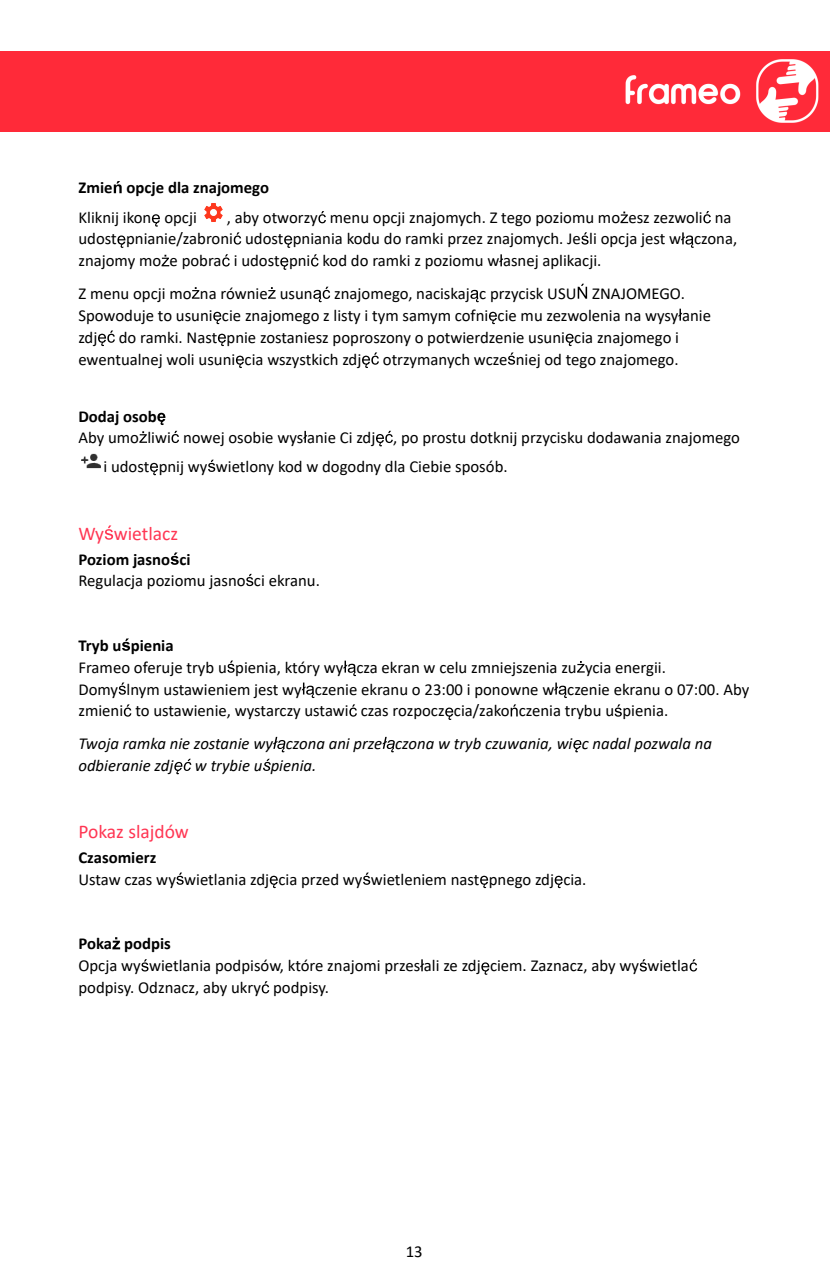
<style>
.page{position:relative;width:830px;height:1276px;background:#fff}
.page>*{position:absolute;margin:0;border:0;box-sizing:border-box;transform-origin:0 0}
.t1{font:19.57px "Calibri";color:#ff3653}
.t2{font:16.65px/21.8px "Calibri";color:#000}
.t3{font:italic 16.65px/21.8px "Calibri";color:#000}
.t4{font:700 16.65px "Calibri";color:#000}
</style>
<div class="page">
<svg style="left:114px;top:181px;width:8px;height:12px"></svg>
<svg style="left:152px;top:214px;width:8px;height:13px"></svg>
<svg style="left:318px;top:211px;width:8px;height:12px"></svg>
<svg style="left:620px;top:211px;width:7px;height:12px"></svg>
<svg style="left:703px;top:211px;width:7px;height:12px"></svg>
<svg style="left:117px;top:235px;width:8px;height:13px"></svg>
<svg style="left:233px;top:232px;width:8px;height:13px"></svg>
<svg style="left:284px;top:235px;width:8px;height:13px"></svg>
<svg style="left:581px;top:232px;width:7px;height:13px"></svg>
<svg style="left:681px;top:232px;width:12px;height:16px"></svg>
<svg style="left:161px;top:255px;width:8px;height:11px"></svg>
<svg style="left:222px;top:254px;width:8px;height:12px"></svg>
<svg style="left:280px;top:257px;width:8px;height:13px"></svg>
<svg style="left:311px;top:254px;width:7px;height:12px"></svg>
<svg style="left:499px;top:254px;width:3px;height:12px"></svg>
<svg style="left:192px;top:287px;width:7px;height:12px"></svg>
<svg style="left:268px;top:287px;width:7px;height:12px"></svg>
<svg style="left:313px;top:287px;width:17px;height:15px"></svg>
<svg style="left:470px;top:290px;width:8px;height:12px"></svg>
<svg style="left:577px;top:284px;width:10px;height:15px"></svg>
<svg style="left:213px;top:312px;width:8px;height:12px"></svg>
<svg style="left:488px;top:312px;width:8px;height:12px"></svg>
<svg style="left:678px;top:309px;width:3px;height:12px"></svg>
<svg style="left:98px;top:330px;width:17px;height:16px"></svg>
<svg style="left:218px;top:334px;width:8px;height:12px"></svg>
<svg style="left:565px;top:334px;width:8px;height:12px"></svg>
<svg style="left:236px;top:356px;width:8px;height:12px"></svg>
<svg style="left:362px;top:352px;width:17px;height:16px"></svg>
<svg style="left:508px;top:352px;width:7px;height:13px"></svg>
<svg style="left:157px;top:413px;width:8px;height:12px"></svg>
<svg style="left:139px;top:431px;width:8px;height:12px"></svg>
<svg style="left:171px;top:431px;width:8px;height:12px"></svg>
<svg style="left:303px;top:431px;width:4px;height:12px"></svg>
<svg style="left:376px;top:431px;width:16px;height:15px"></svg>
<svg style="left:150px;top:463px;width:8px;height:12px"></svg>
<svg style="left:208px;top:460px;width:7px;height:12px"></svg>
<svg style="left:105px;top:525px;width:8px;height:15px"></svg>
<svg style="left:170px;top:552px;width:9px;height:13px"></svg>
<svg style="left:246px;top:574px;width:7px;height:12px"></svg>
<svg style="left:122px;top:638px;width:8px;height:13px"></svg>
<svg style="left:227px;top:660px;width:7px;height:13px"></svg>
<svg style="left:343px;top:660px;width:13px;height:16px"></svg>
<svg style="left:577px;top:661px;width:7px;height:11px"></svg>
<svg style="left:119px;top:682px;width:7px;height:13px"></svg>
<svg style="left:302px;top:682px;width:12px;height:16px"></svg>
<svg style="left:554px;top:682px;width:12px;height:16px"></svg>
<svg style="left:124px;top:704px;width:7px;height:12px"></svg>
<svg style="left:349px;top:704px;width:8px;height:12px"></svg>
<svg style="left:445px;top:707px;width:8px;height:13px"></svg>
<svg style="left:510px;top:704px;width:7px;height:12px"></svg>
<svg style="left:614px;top:704px;width:7px;height:12px"></svg>
<svg style="left:273px;top:737px;width:12px;height:15px"></svg>
<svg style="left:382px;top:737px;width:12px;height:15px"></svg>
<svg style="left:573px;top:740px;width:8px;height:12px"></svg>
<svg style="left:174px;top:759px;width:17px;height:15px"></svg>
<svg style="left:263px;top:759px;width:7px;height:12px"></svg>
<svg style="left:176px;top:872px;width:7px;height:13px"></svg>
<svg style="left:270px;top:875px;width:7px;height:13px"></svg>
<svg style="left:363px;top:872px;width:7px;height:13px"></svg>
<svg style="left:480px;top:875px;width:8px;height:13px"></svg>
<svg style="left:554px;top:875px;width:8px;height:13px"></svg>
<svg style="left:112px;top:937px;width:8px;height:12px"></svg>
<svg style="left:141px;top:959px;width:7px;height:12px"></svg>
<svg style="left:420px;top:959px;width:3px;height:12px"></svg>
<svg style="left:481px;top:962px;width:8px;height:13px"></svg>
<svg style="left:639px;top:959px;width:7px;height:12px"></svg>
<svg style="left:689px;top:959px;width:7px;height:12px"></svg>
<svg style="left:261px;top:981px;width:8px;height:12px"></svg>
<img style="left:204px;top:203px;width:19px;height:19px">
<img style="left:81px;top:453px;width:20px;height:16px">
<div style="left:0;top:52px;width:828px;height:79px;background:#ff2a39"></div>
<p class="t4" style="left:78px;top:176px;width:192px">Zmie opcje dla znajomego</p>
<p class="t2" style="left:78px;top:206px;width:120px">Kliknij ikon opcji</p>
<p class="t2" style="left:78px;top:206px;width:660px;text-indent:148px">, aby otworzy menu opcji znajomych. Z tego poziomu mo esz zezwoli na udost pnianie/zabroni udost pniania kodu do ramki przez znajomych. Je li opcja jest w czona, znajomy mo e pobra i udost pni kod do ramki z poziomu w asnej aplikacji.</p>
<p class="t2" style="left:78px;top:282px;width:236px">Z menu opcji mo na równie usun</p>
<p class="t2" style="left:78px;top:282px;width:634px;text-indent:256px">znajomego, naciskaj c przycisk USU ZNAJOMEGO.<br>Spowoduje to usuni cie znajomego z listy i tym samym cofni cie mu zezwolenia na wysy anie zdj</p>
<p class="t2" style="left:78px;top:326px;width:602px;text-indent:40px">do ramki. Nast pnie zostaniesz poproszony o potwierdzenie usuni cia znajomego i ewentualnej woli usuni cia wszystkich zdj</p>
<p class="t2" style="left:382px;top:348px;width:297px">otrzymanych wcze niej od tego znajomego.</p>
<p class="t4" style="left:78px;top:404px;width:80px">Dodaj osob</p>
<p class="t2" style="left:103px;top:422px;width:637px;line-height:28.8px;text-indent:-25px">Aby umo liwi nowej osobie wys anie Ci zdj , po prostu dotknij przycisku dodawania znajomego i udost pnij wy wietlony kod w dogodny dla Ciebie sposób.</p>
<p class="t1" style="left:78px;top:519px;width:101px">Wy wietlacz</p>
<p class="t4" style="left:78px;top:547px;width:114px">Poziom jasno ci</p>
<p class="t2" style="left:78px;top:569px;width:243px">Regulacja poziomu jasno ci ekranu.</p>
<p class="t4" style="left:78px;top:633px;width:97px">Tryb u pienia</p>
<p class="t2" style="left:78px;top:656px;width:672px">Frameo oferuje tryb u pienia, który wy cza ekran w celu zmniejszenia zu ycia energii.<br>Domy lnym ustawieniem jest wy czenie ekranu o 23:00 i ponowne w czenie ekranu o 07:00. Aby zmieni to ustawienie, wystarczy ustawi czas rozpocz cia/zako czenia trybu u pienia.</p>
<p class="t3" style="left:78px;top:731px;width:634px">Twoja ramka nie zostanie wy czona ani prze czona w tryb czuwania, wi c nadal pozwala na odbieranie zdj</p>
<p class="t3" style="left:195px;top:753px;width:123px">w trybie u pienia.</p>
<p class="t1" style="left:78px;top:818px;width:112px">Pokaz slajdów</p>
<p class="t4" style="left:78px;top:846px;width:79px">Czasomierz</p>
<p class="t2" style="left:78px;top:867px;width:509px">Ustaw czas wy wietlania zdj cia przed wy wietleniem nast pnego zdj cia.</p>
<p class="t4" style="left:78px;top:932px;width:94px">Poka podpis</p>
<p class="t2" style="left:78px;top:954px;width:611px">Opcja wy wietlania podpisów, które znajomi przes ali ze zdj ciem. Zaznacz, aby wy wietla podpisy. Odznacz, aby ukry podpisy.</p>
<p class="t2" style="left:405px;top:1240px;width:18px">13</p>
</div>
